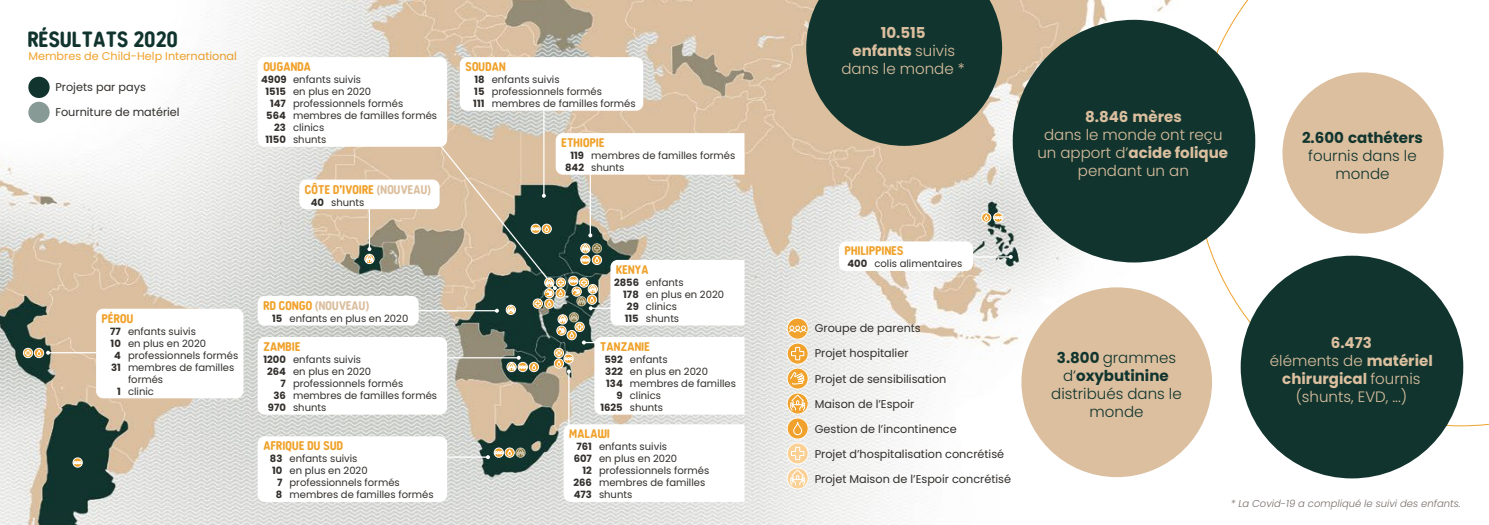
<style>
.page{position:relative;width:1489px;height:525px;background:#fff}
.page>*{position:absolute;margin:0;border:0;box-sizing:border-box;transform-origin:0 0}
.t1{font:700 21.88px "Budokan Rounded";color:#11352e}
.t2{font:300 15px/18px "Poppins";color:#dbbf9f;text-align:center}
.t3{font:300 15px/18px "Poppins";color:#11352e;text-align:center}
.t4{font:700 15px "Poppins";color:#11352e}
.t5{font:700 15px "Poppins";color:#dbbf9f}
.t6{font:700 12.5px "Budokan Rounded";color:#f0a22c}
.t7{font:700 12.5px "Budokan Rounded";color:#dbbf9f}
.t8{font:11.25px "Poppins";color:#322f2c}
.t9{font:11.25px "Poppins";color:#f0a22c}
.t10{font:10px/12px "Poppins";color:#322f2c}
.t11{font:italic 300 10px "Poppins";color:#776f6b}
.s1{font-weight:700}
.s2{color:#dbbf9f}
.s3{color:#f0a22c}
</style>
<div class="page">
<img style="left:0;top:0;width:1472px;height:524px">
<svg style="left:1194px;top:0;width:294px;height:426px"></svg>
<svg style="left:786px;top:317px;width:22px;height:172px;background:#f2d1a1"></svg>
<div style="left:1012px;top:20px;width:243px;height:242px;background:#11352e;border-radius:50%"></div>
<div style="left:1282px;top:72px;width:161px;height:161px;background:#dbbf9f;border-radius:50%"></div>
<div style="left:1021px;top:287px;width:190px;height:190px;background:#dbbf9f;border-radius:50%"></div>
<div style="left:1240px;top:255px;width:222px;height:223px;background:#11352e;border-radius:50%"></div>
<svg style="left:806px;top:0;width:196px;height:146px;background:#324c41"></svg>
<div style="left:28px;top:77px;width:22px;height:21px;background:#11352e;border-radius:50%"></div>
<div style="left:28px;top:102px;width:22px;height:21px;background:#889a96;border-radius:50%"></div>
<hr style="left:369px;top:187px;width:1px;height:62px;background:#fff">
<hr style="left:48px;top:352px;width:62px;height:1px;background:#fff">
<hr style="left:543px;top:102px;width:1px;height:94px;background:#fff">
<div style="left:96px;top:308px;width:147px;height:90px;background:#fff;border-radius:7px"></div>
<div style="left:299px;top:179px;width:140px;height:30px;background:#fff;border-radius:7px"></div>
<svg style="left:563px;top:424px;width:181px;height:77px"></svg>
<hr style="left:568px;top:371px;width:1px;height:62px;background:#fff">
<hr style="left:948px;top:256px;width:62px;height:1px;background:#fff">
<svg style="left:1008px;top:255px;width:4px;height:4px"></svg>
<hr style="left:413px;top:310px;width:84px;height:1px;background:#fff">
<hr style="left:413px;top:456px;width:75px;height:1px;background:#fff">
<div style="left:257px;top:296px;width:161px;height:29px;background:#fff;border-radius:7px"></div>
<div style="left:257px;top:337px;width:190px;height:77px;background:#fff;border-radius:7px"></div>
<div style="left:257px;top:57px;width:190px;height:90px;background:#fff;border-radius:7px"></div>
<div style="left:257px;top:436px;width:190px;height:65px;background:#fff;border-radius:7px"></div>
<div style="left:460px;top:57px;width:183px;height:54px;background:#fff;border-radius:7px"></div>
<div style="left:839px;top:241px;width:133px;height:30px;background:#fff;border-radius:7px"></div>
<svg style="left:73px;top:457px;width:10px;height:10px"></svg>
<svg style="left:364px;top:247px;width:10px;height:17px"></svg>
<svg style="left:23px;top:348px;width:27px;height:10px"></svg>
<svg style="left:981px;top:212px;width:22px;height:10px"></svg>
<svg style="left:435px;top:133px;width:309px;height:281px"></svg>
<svg style="left:486px;top:447px;width:39px;height:12px"></svg>
<h1 class="t1" style="left:28px;top:27px;width:152px">RÉSULTATS 2020</h1>
<p class="t9" style="left:28px;top:50px;width:210px">Membres de Child-Help International</p>
<p class="t8" style="left:55px;top:80px;width:92px">Projets par pays</p>
<p class="t8" style="left:55px;top:105px;width:126px">Fourniture de matériel</p>
<p class="t6" style="left:264px;top:60px;width:49px">OUGANDA</p>
<p class="t10" style="left:261px;top:74px;width:101px"><span class="s1">4909</span> enfants suivis</p>
<p class="t10" style="left:265px;top:86px;width:107px"><span class="s1">1515</span> en plus en 2020</p>
<p class="t10" style="left:270px;top:98px;width:135px"><span class="s1">147</span> professionnels formés</p>
<p class="t10" style="left:266px;top:110px;width:172px"><span class="s1">564</span> membres de familles formés</p>
<p class="t10" style="left:274px;top:122px;width:51px"><span class="s1">23</span> clinics</p>
<p class="t10" style="left:265px;top:134px;width:62px"><span class="s1">1150</span> shunts</p>
<p class="t6" style="left:305px;top:182px;width:128px">CÔTE D’IVOIRE <span class="s2">(NOUVEAU)</span></p>
<p class="t10" style="left:311px;top:196px;width:55px"><span class="s1">40</span> shunts</p>
<p class="t6" style="left:102px;top:311px;width:33px">PÉROU</p>
<p class="t10" style="left:110px;top:325px;width:87px"><span class="s1">77</span> enfants suivis</p>
<p class="t10" style="left:111px;top:337px;width:97px"><span class="s1">10</span> en plus en 2020</p>
<p class="t10" style="left:114px;top:349px;width:126px"><span class="s1">4</span> professionnels formés</p>
<p class="t10" style="left:111px;top:361px;width:125px"><span class="s1">31</span> membres de familles</p>
<p class="t10" style="left:128px;top:373px;width:37px">formés</p>
<p class="t10" style="left:117px;top:385px;width:38px"><span class="s1">1</span> clinic</p>
<p class="t7" style="left:264px;top:298px;width:108px"><span class="s3">RD CONGO</span> (NOUVEAU)</p>
<p class="t10" style="left:272px;top:312px;width:138px"><span class="s1">15</span> enfants en plus en 2020</p>
<p class="t6" style="left:264px;top:339px;width:39px">ZAMBIE</p>
<p class="t10" style="left:263px;top:353px;width:99px"><span class="s1">1200</span> enfants suivis</p>
<p class="t10" style="left:267px;top:365px;width:106px"><span class="s1">264</span> en plus en 2020</p>
<p class="t10" style="left:280px;top:377px;width:124px"><span class="s1">7</span> professionnels formés</p>
<p class="t10" style="left:273px;top:389px;width:165px"><span class="s1">36</span> membres de familles formés</p>
<p class="t10" style="left:268px;top:401px;width:60px"><span class="s1">970</span> shunts</p>
<p class="t6" style="left:264px;top:439px;width:81px">AFRIQUE DU SUD</p>
<p class="t10" style="left:270px;top:452px;width:89px"><span class="s1">83</span> enfants suivis</p>
<p class="t10" style="left:272px;top:464px;width:97px"><span class="s1">10</span> en plus en 2020</p>
<p class="t10" style="left:277px;top:476px;width:124px"><span class="s1">7</span> professionnels formés</p>
<p class="t10" style="left:276px;top:488px;width:159px"><span class="s1">8</span> membres de familles formés</p>
<p class="t6" style="left:466px;top:60px;width:42px">SOUDAN</p>
<p class="t10" style="left:473px;top:74px;width:164px"><span class="s1">18</span> enfants suivis<br><span class="s1">15</span> professionnels formés<br><span class="s1">111</span> membres de familles formés</p>
<p class="t6" style="left:561px;top:136px;width:45px">ETHIOPIE</p>
<p class="t10" style="left:565px;top:149px;width:172px;text-indent:5px"><span class="s1">119</span> membres de familles formés<br><span class="s1">842</span> shunts</p>
<p class="t6" style="left:616px;top:262px;width:34px">KENYA</p>
<p class="t10" style="left:614px;top:276px;width:71px"><span class="s1">2856</span> enfants</p>
<p class="t10" style="left:623px;top:288px;width:102px"><span class="s1">178</span> en plus en 2020</p>
<p class="t10" style="left:627px;top:300px;width:52px"><span class="s1">29</span> clinics</p>
<p class="t10" style="left:624px;top:312px;width:56px"><span class="s1">115</span> shunts</p>
<p class="t6" style="left:600px;top:339px;width:51px">TANZANIE</p>
<p class="t10" style="left:604px;top:353px;width:65px"><span class="s1">592</span> enfants</p>
<p class="t10" style="left:605px;top:365px;width:104px"><span class="s1">322</span> en plus en 2020</p>
<p class="t10" style="left:606px;top:377px;width:131px"><span class="s1">134</span> membres de familles</p>
<p class="t10" style="left:616px;top:389px;width:46px"><span class="s1">9</span> clinics</p>
<p class="t10" style="left:600px;top:401px;width:64px"><span class="s1">1625</span> shunts</p>
<p class="t6" style="left:569px;top:427px;width:42px">MALAWI</p>
<p class="t10" style="left:576px;top:440px;width:92px"><span class="s1">761</span> enfants suivis</p>
<p class="t10" style="left:573px;top:452px;width:105px"><span class="s1">607</span> en plus en 2020</p>
<p class="t10" style="left:582px;top:464px;width:128px"><span class="s1">12</span> professionnels formés</p>
<p class="t10" style="left:573px;top:476px;width:133px"><span class="s1">266</span> membres de familles</p>
<p class="t10" style="left:573px;top:488px;width:60px"><span class="s1">473</span> shunts</p>
<h2 class="t2" style="left:841px;top:24px;width:125px"><span class="s1">10.515<br>enfants</span> suivis dans le monde *</h2>
<p class="t6" style="left:845px;top:244px;width:61px">PHILIPPINES</p>
<p class="t10" style="left:847px;top:258px;width:116px"><span class="s1">400</span> colis alimentaires</p>
<p class="t8" style="left:814px;top:322px;width:108px">Groupe de parents</p>
<p class="t8" style="left:814px;top:347px;width:95px">Projet hospitalier</p>
<p class="t8" style="left:814px;top:372px;width:133px">Projet de sensibilisation</p>
<p class="t8" style="left:814px;top:397px;width:101px">Maison de l’Espoir</p>
<p class="t8" style="left:814px;top:422px;width:143px">Gestion de l’incontinence</p>
<p class="t8" style="left:814px;top:447px;width:191px">Projet d’hospitalisation concrétisé</p>
<p class="t8" style="left:814px;top:472px;width:198px">Projet Maison de l’Espoir concrétisé</p>
<h2 class="t5" style="left:1084px;top:108px;width:98px">8.846 mères</h2>
<h2 class="t2" style="left:1037px;top:126px;width:192px">dans le monde ont reçu un apport d’<span class="s1">acide folique </span>pendant un an</h2>
<h2 class="t4" style="left:1301px;top:129px;width:122px">2.600 cathéters</h2>
<h2 class="t3" style="left:1308px;top:147px;width:110px">fournis dans le monde</h2>
<h2 class="t3" style="left:1051px;top:349px;width:132px"><span class="s1">3.800</span> grammes d’<span class="s1">oxybutinine </span>distribués dans le monde</h2>
<h2 class="t2" style="left:1269px;top:333px;width:164px"><span class="s1">6.473<br></span>éléments de <span class="s1">matériel chirurgical</span> fournis (shunts, EVD, ...)</h2>
<p class="t11" style="left:1230px;top:497px;width:231px">* La Covid-19 a compliqué le suivi des enfants.</p>
</div>
